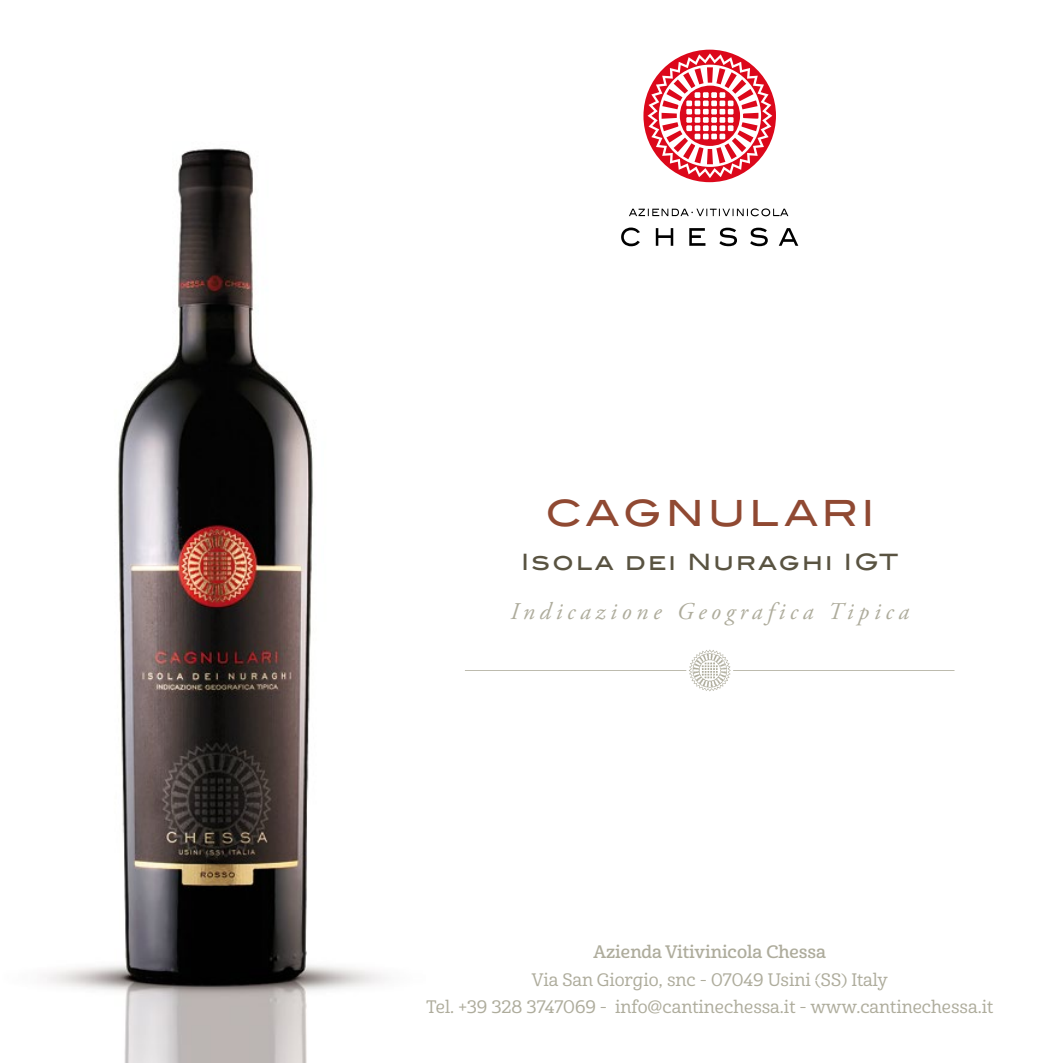
<style>
.page{position:relative;width:1063px;height:1063px;background:#fff}
.page>*{position:absolute;margin:0;border:0;box-sizing:border-box;transform-origin:0 0}
.t1{font:36px "Blair ITC Std";letter-spacing:.1em;color:#904932}
.t2{font:italic 24px "Adobe Garamond Pro";letter-spacing:.2em;color:#aeac9c}
.t3{font:22.5px "Blair ITC Std";letter-spacing:.1em;color:#595341}
.t4{font:17.5px/27.5px "Cabrito Nor Med";color:#aeac9c;text-align:center}
.t5{font:17.5px "Cabrito Nor Dem";color:#aeac9c}
</style>
<div class="page">
<img style="left:44px;top:148px;width:341px;height:915px">
<svg style="left:465px;top:650px;width:490px;height:41px"></svg>
<svg style="left:643px;top:50px;width:133px;height:132px"></svg>
<svg style="left:621px;top:208px;width:177px;height:38px"></svg>
<h1 class="t1" style="left:545px;top:492px;width:331px">CAGNULARI</h1>
<p class="t3" style="left:521px;top:549px;width:379px">Isola dei Nuraghi IGT</p>
<h2 class="t2" style="left:510px;top:597px;width:400px">Indicazione Geografica Tipica</h2>
<p class="t5" style="left:593px;top:941px;width:234px">Azienda Vitivinicola Chessa</p>
<p class="t4" style="left:426px;top:966px;width:569px">Via San Giorgio, snc - 07049 Usini (SS) Italy<br>Tel. +39 328 3747069 - info@cantinechessa.it - www.cantinechessa.it</p>
</div>
